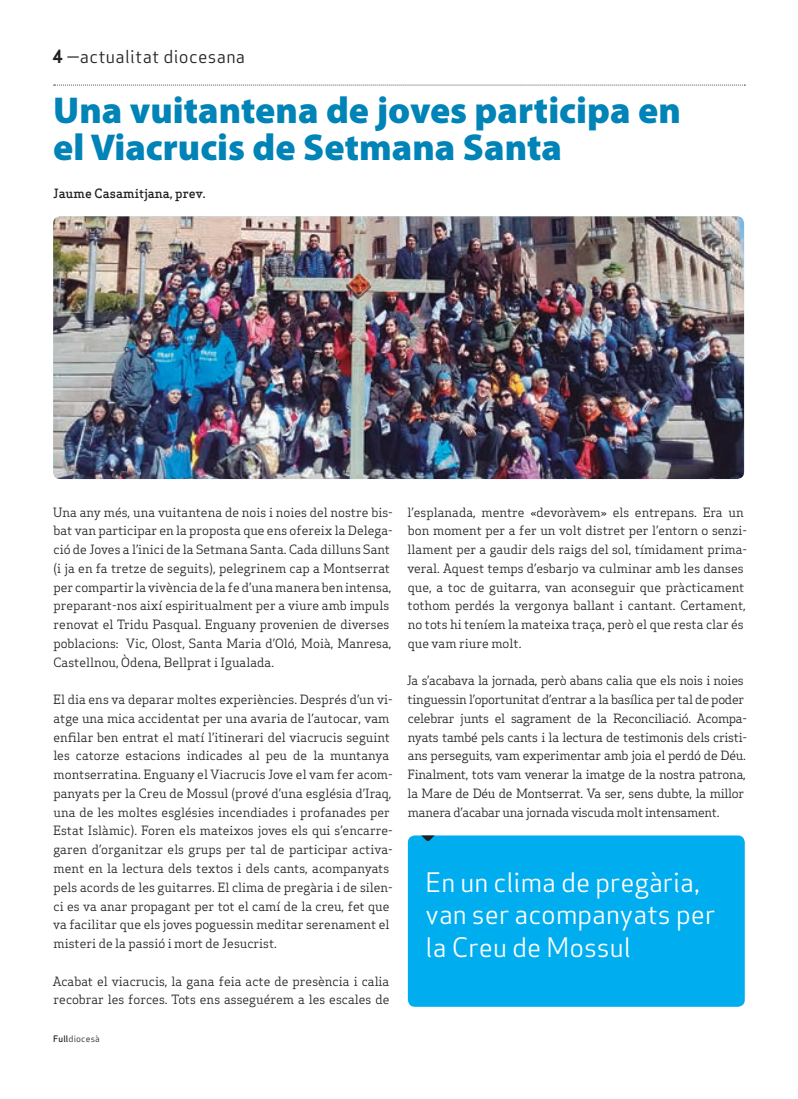
<style>
.page{position:relative;width:798px;height:1099px;background:#fff}
.page>*{position:absolute;margin:0;border:0;box-sizing:border-box;transform-origin:0 0}
.Titulars{font:900 37.5px/37.5px "Myriad Pro";color:#0083b6}
.Pastilla_Destacat{font:26.25px/32.5px "Apex Sans Book T";color:#fff}
.Capçalera{font:17.5px "Apex Sans Book T";letter-spacing:.02em;color:#231f20}
.Text_General{font:12.5px/18.8px "Apex Serif";color:#231f20}
.Text_General-2{font:12.5px/18.8px "Apex Serif";letter-spacing:-.02em;color:#231f20}
.Autors{font:500 12.5px "Apex Serif";color:#231f20}
.Data_Peu{font:8.75px "Apex Sans Book T";letter-spacing:.02em;color:#231f20}
.s1{font-family:"Apex Sans Bold T"}
.s2{font-family:"Apex Sans Medium T"}
</style>
<div class="page">
<svg style="left:54px;top:85px;width:691px;height:1px"></svg>
<img style="left:53px;top:216px;width:690px;height:263px">
<div style="left:407px;top:835px;width:337px;height:171px;background:#00aeef;border-radius:7px"></div>
<svg style="left:421px;top:835px;width:13px;height:6px"></svg>
<p class="Capçalera" style="left:52px;top:46px;width:194px"><span class="s1">4</span> —actualitat diocesana</p>
<p class="Titulars" style="left:53px;top:90px;width:629px">Una vuitantena de joves participa en el Viacrucis de Setmana Santa</p>
<p class="Autors" style="left:53px;top:185px;width:154px">Jaume Casamitjana, prev.</p>
<p class="Text_General" style="left:53px;top:502px;width:341px">Una any més, una vuitantena de nois i noies del nostre bis&shy;bat van participar en la proposta que ens ofereix la Delega&shy;ció de Joves a l’inici de la Setmana Santa. Cada dilluns Sant (i ja en fa tretze de seguits), pelegrinem cap a Montserrat per compartir la vivència de la fe d’una manera ben intensa, preparant-nos així espiritualment per a viure amb impuls renovat el Tridu Pasqual. Enguany provenien de diverses poblacions: Vic, Olost, Santa Maria d’Oló, Moià, Manresa, Castellnou, Òdena, Bellprat i Igualada.</p>
<p class="Text_General" style="left:53px;top:690px;width:341px">El dia ens va deparar moltes experiències. Després d’un vi&shy;atge una mica accidentat per una avaria de l’autocar, vam enfilar ben entrat el matí l’itinerari del viacrucis seguint les catorze estacions indicades al peu de la muntanya montserratina. Enguany el Viacrucis Jove el vam fer acom&shy;panyats per la Creu de Mossul (prové d’una església d’Iraq, una de les moltes esglésies incendiades i profanades per Estat Islàmic). Foren els mateixos joves els qui s’encarre&shy;garen d’organitzar els grups per tal de participar activa&shy;ment en la lectura dels textos i dels cants, acompanyats pels acords de les guitarres. El clima de pregària i de silen&shy;ci es va anar propagant per tot el camí de la creu, fet que va facilitar que els joves poguessin meditar serenament el misteri de la passió i mort de Jesucrist.</p>
<p class="Text_General" style="left:53px;top:971px;width:338px">Acabat el viacrucis, la gana feia acte de presència i calia recobrar les forces. Tots ens asseguérem a les escales de</p>
<p class="Data_Peu" style="left:53px;top:1032px;width:48px"><span class="s2">Full</span>diocesà</p>
<p class="Text_General" style="left:407px;top:502px;width:341px">l’esplanada, mentre «devoràvem» els entrepans. Era un bon moment per a fer un volt distret per l’entorn o senzi&shy;llament per a gaudir dels raigs del sol, tímidament prima&shy;veral. Aquest temps d’esbarjo va culminar amb les danses que, a toc de guitarra, van aconseguir que pràcticament tothom perdés la vergonya ballant i cantant. Certament, no tots hi teníem la mateixa traça, però el que resta clar és que vam riure molt.</p>
<p class="Text_General-2" style="left:406px;top:671px;width:342px">Ja s’acabava la jornada, però abans calia que els nois i noies tinguessin l’oportunitat d’entrar a la basílica per tal de poder celebrar junts el sagrament de la Reconciliació. Acompa&shy;nyats també pels cants i la lectura de testimonis dels cristi&shy;ans perseguits, vam experimentar amb joia el perdó de Déu.<br>Finalment, tots vam venerar la imatge de la nostra patrona, la Mare de Déu de Montserrat. Va ser, sens dubte, la millor manera d’acabar una jornada viscuda molt intensament.</p>
<p class="Pastilla_Destacat" style="left:425px;top:865px;width:291px">En un clima de pregària, van ser acompanyats per la Creu de Mossul</p>
</div>
